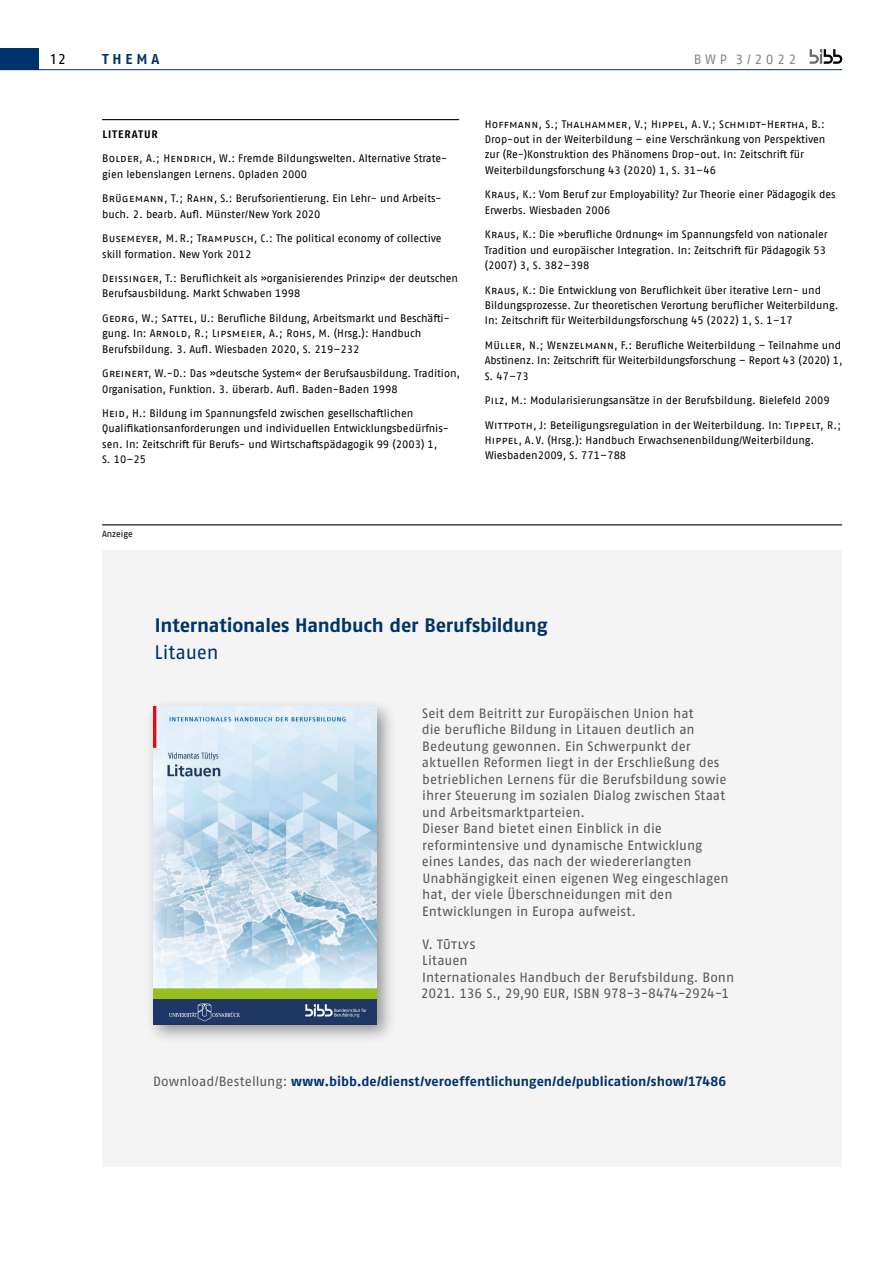
<style>
.page{position:relative;width:893px;height:1263px;background:#fff}
.page>*{position:absolute;margin:0;border:0;box-sizing:border-box;transform-origin:0 0}
.t1{font:700 19.5px "Fago Pro";letter-spacing:-.015em;color:#00336a}
.t2{font:19.5px "Fago Pro";letter-spacing:-.01em;color:#00336a}
.t3{font:15px "Fago Pro";color:#000}
.t4{font:700 14.25px "Fago Pro";letter-spacing:.27em;color:#00336a}
.t5{font:13.5px/16.5px "Fago Pro";color:#575756}
.t6{font:700 13.5px "Fago Pro";letter-spacing:.005em;color:#00336a}
.t7{font:13.5px "Fago Pro";letter-spacing:.26em;color:#878787}
.t8{font:10.8px/15.5px "Fago Pro";letter-spacing:-.005em;color:#000}
.t9{font:700 10.8px "Fago Pro";letter-spacing:.08em;color:#000}
.t10{font:9px "Fago Pro";letter-spacing:-.005em;color:#000}
.s1{font-weight:400;color:#575756}
</style>
<div class="page">
<div style="left:102px;top:550px;width:740px;height:616px;background:#f4f4f4"></div>
<hr style="left:0;top:69px;width:842px;height:1px;background:#00336a">
<hr style="left:102px;top:119px;width:357px;height:1px;background:#000">
<hr style="left:102px;top:524px;width:740px;height:1px;background:#000">
<div style="left:0;top:48px;width:38px;height:22px;background:#00336a"></div>
<svg style="left:810px;top:49px;width:32px;height:15px"></svg>
<div style="left:145px;top:699px;width:252px;height:346px;background:#000;opacity:.4"></div>
<img style="left:153px;top:707px;width:224px;height:317px">
<h2 class="t3" style="left:51px;top:50px;width:16px">12</h2>
<h3 class="t4" style="left:102px;top:50px;width:59px">THEMA</h3>
<p class="t7" style="left:694px;top:51px;width:104px">BWP 3/2022</p>
<p class="t9" style="left:102px;top:128px;width:57px">LITERATUR</p>
<p class="t8" style="left:102px;top:151px;width:347px">Bolder, A.; Hendrich, W.: Fremde Bildungswelten. Alternative Strate&shy;gien lebenslangen Lernens. Opladen 2000</p>
<p class="t8" style="left:102px;top:191px;width:341px">Brügemann, T.; Rahn, S.: Berufsorientierung. Ein Lehr- und Arbeits&shy;buch. 2. bearb. Aufl. Münster/New York 2020</p>
<p class="t8" style="left:102px;top:231px;width:341px">Busemeyer, M. R.; Trampusch, C.: The political economy of collective skill formation. New York 2012</p>
<p class="t8" style="left:102px;top:271px;width:357px">Deissinger, T.: Beruflichkeit als »organisierendes Prinzip« der deutschen<br>Berufsausbildung. Markt Schwaben 1998</p>
<p class="t8" style="left:102px;top:310px;width:349px">Georg, W.; Sattel, U.: Berufliche Bildung, Arbeitsmarkt und Beschäfti&shy;gung. In: Arnold, R.; Lipsmeier, A.; Rohs, M. (Hrsg.): Handbuch<br>Berufsbildung. 3. Aufl. Wiesbaden 2020, S. 219–232</p>
<p class="t8" style="left:102px;top:366px;width:360px">Greinert, W.-D.: Das »deutsche System« der Berufsausbildung. Tradition,<br>Organisation, Funktion. 3. überarb. Aufl. Baden-Baden 1998</p>
<p class="t8" style="left:102px;top:406px;width:348px">Heid, H.: Bildung im Spannungsfeld zwischen gesellschaftlichen Qualifikationsanforderungen und individuellen Entwicklungsbedürfnis&shy;sen. In: Zeitschrift für Berufs- und Wirtschaftspädagogik 99 (2003) 1,<br>S. 10–25</p>
<p class="t8" style="left:485px;top:116px;width:342px">Hoffmann, S.; Thalhammer, V.; Hippel, A. V.; Schmidt-Hertha, B.:<br>Drop-out in der Weiterbildung – eine Verschränkung von Perspektiven zur (Re-)Konstruktion des Phänomens Drop-out. In: Zeitschrift für Weiterbildungsforschung 43 (2020) 1, S. 31–46</p>
<p class="t8" style="left:485px;top:187px;width:352px">Kraus, K.: Vom Beruf zur Employability? Zur Theorie einer Pädagogik des<br>Erwerbs. Wiesbaden 2006</p>
<p class="t8" style="left:484px;top:227px;width:345px">Kraus, K.: Die »berufliche Ordnung« im Spannungsfeld von nationaler<br>Tradition und europäischer Integration. In: Zeitschrift für Pädagogik 53 (2007) 3, S. 382–398</p>
<p class="t8" style="left:485px;top:282px;width:355px">Kraus, K.: Die Entwicklung von Beruflichkeit über iterative Lern- und<br>Bildungsprozesse. Zur theoretischen Verortung beruflicher Weiterbildung.<br>In: Zeitschrift für Weiterbildungsforschung 45 (2022) 1, S. 1–17</p>
<p class="t8" style="left:485px;top:337px;width:359px">Müller, N.; Wenzelmann, F.: Berufliche Weiterbildung – Teilnahme und<br>Abstinenz. In: Zeitschrift für Weiterbildungsforschung – Report 43 (2020) 1,<br>S. 47–73</p>
<p class="t8" style="left:485px;top:393px;width:346px">Pilz, M.: Modularisierungsansätze in der Berufsbildung. Bielefeld 2009</p>
<p class="t8" style="left:485px;top:417px;width:358px">Wittpoth, J: Beteiligungsregulation in der Weiterbildung. In: Tippelt, R.;<br>Hippel, A.V. (Hrsg.): Handbuch Erwachsenenbildung/Weiterbildung.<br>Wiesbaden2009, S. 771–788</p>
<p class="t10" style="left:102px;top:528px;width:32px">Anzeige</p>
<h1 class="t1" style="left:155px;top:613px;width:394px">Internationales Handbuch der Berufsbildung</h1>
<h1 class="t2" style="left:155px;top:640px;width:66px">Litauen</h1>
<p class="t5" style="left:422px;top:705px;width:308px">Seit dem Beitritt zur Europäischen Union hat<br>die berufiche Bildung in Litauen deutlich an Bedeutung gewonnen. Ein Schwerpunkt der aktuellen Reformen liegt in der Erschließung des betrieblichen Lernens für die Berufsbildung sowie ihrer Steuerung im sozialen Dialog zwischen Staat und Arbeitsmarktparteien.<br>Dieser Band bietet einen Einblick in die reformintensive und dynamische Entwicklung eines Landes, das nach der wiedererlangten Unabhängigkeit einen eigenen Weg eingeschlagen hat, der viele Überschneidungen mit den Entwicklungen in Europa aufweist.</p>
<p class="t5" style="left:421px;top:936px;width:315px">V. Tūtlys<br>Litauen<br>Internationales Handbuch der Berufsbildung. Bonn<br>2021. 136 S., 29,90 EUR, ISBN 978-3-8474-2924-1</p>
<p class="t6" style="left:153px;top:1073px;width:575px"><span class="s1">Download/Bestellung:</span> www.bibb.de/dienst/veroeffentlichungen/de/publication/show/17486</p>
</div>
